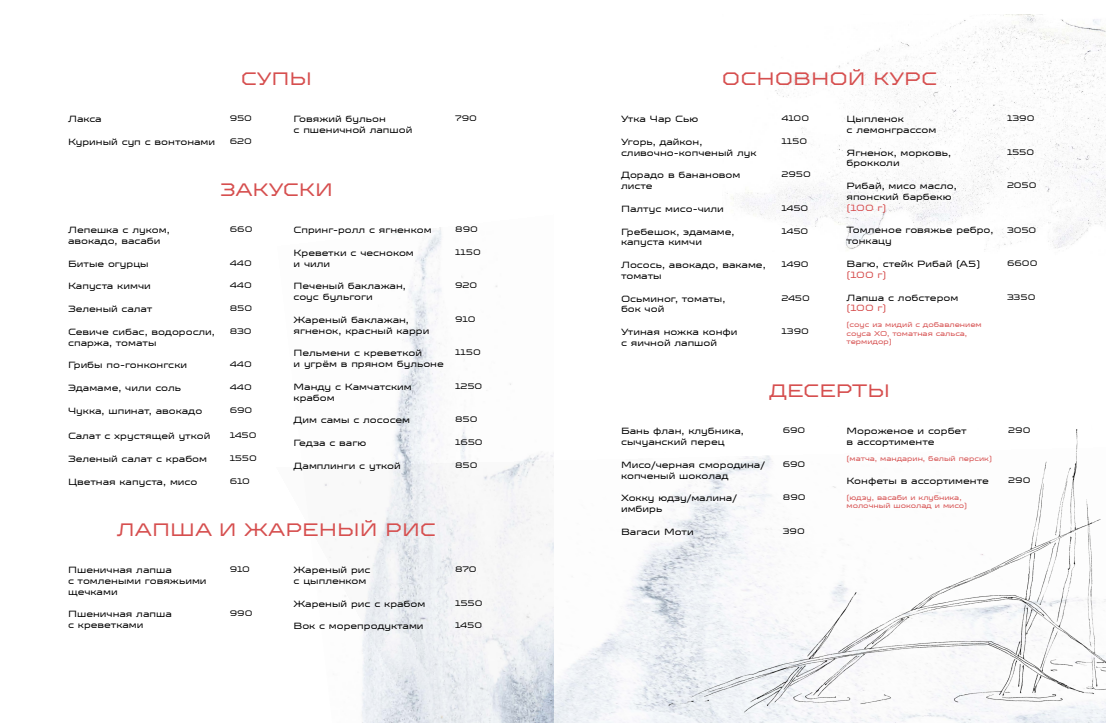
<style>
.page{position:relative;width:1106px;height:723px;background:#fff}
.page>*{position:absolute;margin:0;border:0;box-sizing:border-box;transform-origin:0 0}
.t1{font:18px "TT Octosquares Exp";color:#d64f4f}
.t2{font:9px/10.8px "TT Octosquares Exp";color:#000}
.t3{font:9px "TT Octosquares Exp";letter-spacing:-.015em;color:#d64f4f}
.t4{font:8px "TT Octosquares Exp";color:#000}
.t5{font:7px/8.4px "TT Octosquares Exp";color:#d64f4f}
</style>
<div class="page">
<img style="left:553px;top:453px;width:553px;height:270px">
<img style="left:663px;top:429px;width:443px;height:285px">
<img style="left:324px;top:227px;width:229px;height:496px">
<img style="left:727px;top:14px;width:379px;height:236px">
<h1 class="t1" style="left:241px;top:68px;width:73px">СУПЫ</h1>
<p class="t2" style="left:68px;top:114px;width:35px">Лакса</p>
<p class="t4" style="left:230px;top:114px;width:24px">950</p>
<p class="t2" style="left:68px;top:136px;width:149px">Куриный суп с вонтонами</p>
<p class="t4" style="left:230px;top:136px;width:24px">620</p>
<p class="t2" style="left:293px;top:114px;width:120px">Говяжий бульон<br>с пшеничной лапшой</p>
<p class="t4" style="left:455px;top:114px;width:23px">790</p>
<h1 class="t1" style="left:220px;top:179px;width:114px">ЗАКУСКИ</h1>
<p class="t2" style="left:68px;top:224px;width:103px">Лепешка с луком, авокадо, васаби</p>
<p class="t4" style="left:230px;top:224px;width:24px">660</p>
<p class="t2" style="left:68px;top:258px;width:82px">Битые огурцы</p>
<p class="t4" style="left:230px;top:258px;width:24px">440</p>
<p class="t2" style="left:68px;top:281px;width:84px">Капуста кимчи</p>
<p class="t4" style="left:230px;top:281px;width:24px">440</p>
<p class="t2" style="left:68px;top:303px;width:86px">Зеленый салат</p>
<p class="t4" style="left:230px;top:303px;width:24px">850</p>
<p class="t2" style="left:68px;top:326px;width:148px">Севиче сибас, водоросли, спаржа, томаты</p>
<p class="t4" style="left:230px;top:326px;width:23px">830</p>
<p class="t2" style="left:68px;top:360px;width:121px">Грибы по-гонконгски</p>
<p class="t4" style="left:230px;top:360px;width:24px">440</p>
<p class="t2" style="left:68px;top:382px;width:115px">Эдамаме, чили соль</p>
<p class="t4" style="left:230px;top:382px;width:24px">440</p>
<p class="t2" style="left:68px;top:405px;width:136px">Чукка, шпинат, авокадо</p>
<p class="t4" style="left:230px;top:405px;width:24px">690</p>
<p class="t2" style="left:68px;top:431px;width:144px">Салат с хрустящей уткой</p>
<p class="t4" style="left:230px;top:431px;width:28px">1450</p>
<p class="t2" style="left:68px;top:453px;width:141px">Зеленый салат с крабом</p>
<p class="t4" style="left:230px;top:453px;width:29px">1550</p>
<p class="t2" style="left:68px;top:476px;width:131px">Цветная капуста, мисо</p>
<p class="t4" style="left:230px;top:476px;width:22px">610</p>
<p class="t2" style="left:293px;top:224px;width:140px">Спринг-ролл с ягненком</p>
<p class="t4" style="left:455px;top:224px;width:24px">890</p>
<p class="t2" style="left:293px;top:247px;width:122px">Креветки с чесноком и чили</p>
<p class="t4" style="left:455px;top:247px;width:27px">1150</p>
<p class="t2" style="left:293px;top:281px;width:114px">Печеный баклажан, соус бульгоги</p>
<p class="t4" style="left:455px;top:281px;width:23px">920</p>
<p class="t2" style="left:293px;top:314px;width:137px">Жареный баклажан, ягненок, красный карри</p>
<p class="t4" style="left:455px;top:314px;width:22px">910</p>
<p class="t2" style="left:293px;top:348px;width:152px">Пельмени с креветкой<br>и угрём в пряном бульоне</p>
<p class="t4" style="left:455px;top:348px;width:27px">1150</p>
<p class="t2" style="left:293px;top:381px;width:120px">Манду с Камчатским крабом</p>
<p class="t4" style="left:455px;top:381px;width:29px">1250</p>
<p class="t2" style="left:293px;top:415px;width:118px">Дим самы с лососем</p>
<p class="t4" style="left:455px;top:415px;width:24px">850</p>
<p class="t2" style="left:293px;top:438px;width:74px">Гедза с вагю</p>
<p class="t4" style="left:455px;top:438px;width:29px">1650</p>
<p class="t2" style="left:293px;top:460px;width:109px">Дамплинги с уткой</p>
<p class="t4" style="left:455px;top:460px;width:24px">850</p>
<h1 class="t1" style="left:117px;top:519px;width:320px">ЛАПША И ЖАРЕНЫЙ РИС</h1>
<p class="t2" style="left:68px;top:564px;width:140px">Пшеничная лапша<br>с томлеными говяжьими щечками</p>
<p class="t4" style="left:230px;top:564px;width:22px">910</p>
<p class="t2" style="left:68px;top:609px;width:105px">Пшеничная лапша с креветками</p>
<p class="t4" style="left:230px;top:609px;width:24px">990</p>
<p class="t2" style="left:293px;top:564px;width:78px">Жареный рис с цыпленком</p>
<p class="t4" style="left:455px;top:564px;width:23px">870</p>
<p class="t2" style="left:293px;top:598px;width:133px">Жареный рис с крабом</p>
<p class="t4" style="left:455px;top:598px;width:29px">1550</p>
<p class="t2" style="left:293px;top:621px;width:132px">Вок с морепродуктами</p>
<p class="t4" style="left:455px;top:621px;width:28px">1450</p>
<h1 class="t1" style="left:722px;top:68px;width:216px">ОСНОВНОЙ КУРС</h1>
<p class="t2" style="left:621px;top:114px;width:79px">Утка Чар Сью</p>
<p class="t4" style="left:781px;top:114px;width:29px">4100</p>
<p class="t2" style="left:621px;top:136px;width:137px">Угорь, дайкон, сливочно-копченый лук</p>
<p class="t4" style="left:781px;top:136px;width:27px">1150</p>
<p class="t2" style="left:621px;top:170px;width:121px">Дорадо в банановом листе</p>
<p class="t4" style="left:781px;top:170px;width:31px">2950</p>
<p class="t2" style="left:621px;top:203px;width:104px">Палтус мисо-чили</p>
<p class="t4" style="left:781px;top:203px;width:28px">1450</p>
<p class="t2" style="left:621px;top:226px;width:115px">Гребешок, эдамаме, капуста кимчи</p>
<p class="t4" style="left:781px;top:226px;width:28px">1450</p>
<p class="t2" style="left:621px;top:260px;width:146px">Лосось, авокадо, вакаме, томаты</p>
<p class="t4" style="left:781px;top:260px;width:29px">1490</p>
<p class="t2" style="left:621px;top:293px;width:106px">Осьминог, томаты, бок чой</p>
<p class="t4" style="left:781px;top:293px;width:30px">2450</p>
<p class="t2" style="left:621px;top:327px;width:118px">Утиная ножка конфи с яичной лапшой</p>
<p class="t4" style="left:781px;top:327px;width:29px">1390</p>
<p class="t2" style="left:846px;top:114px;width:91px">Цыпленок<br>с лемонграссом</p>
<p class="t4" style="left:1007px;top:114px;width:29px">1390</p>
<p class="t2" style="left:846px;top:147px;width:106px">Ягненок, морковь, брокколи</p>
<p class="t4" style="left:1007px;top:147px;width:29px">1550</p>
<p class="t2" style="left:846px;top:181px;width:112px">Рибай, мисо масло, японский барбекю</p>
<p class="t3" style="left:846px;top:202px;width:42px">(100 г)</p>
<p class="t4" style="left:1007px;top:181px;width:31px">2050</p>
<p class="t2" style="left:846px;top:225px;width:149px">Томленое говяжье ребро, тонкацу</p>
<p class="t4" style="left:1007px;top:225px;width:31px">3050</p>
<p class="t2" style="left:846px;top:258px;width:135px">Вагю, стейк Рибай (А5)</p>
<p class="t3" style="left:846px;top:269px;width:42px">(100 г)</p>
<p class="t4" style="left:1007px;top:258px;width:32px">6600</p>
<p class="t2" style="left:846px;top:292px;width:113px">Лапша с лобстером</p>
<p class="t3" style="left:846px;top:303px;width:42px">(100 г)</p>
<p class="t5" style="left:846px;top:321px;width:137px">(соус из мидий с добавлением соуса ХО, томатная сальса, термидор)</p>
<p class="t4" style="left:1007px;top:292px;width:30px">3350</p>
<h1 class="t1" style="left:769px;top:380px;width:122px">ДЕСЕРТЫ</h1>
<p class="t2" style="left:621px;top:426px;width:124px">Бань флан, клубника, сычуанский перец</p>
<p class="t4" style="left:782px;top:426px;width:24px">690</p>
<p class="t2" style="left:621px;top:459px;width:145px">Мисо/черная смородина/ копченый шоколад</p>
<p class="t4" style="left:782px;top:459px;width:24px">690</p>
<p class="t2" style="left:621px;top:493px;width:117px">Хокку юдзу/малина/ имбирь</p>
<p class="t4" style="left:782px;top:493px;width:24px">890</p>
<p class="t2" style="left:621px;top:526px;width:74px">Вагаси Моти</p>
<p class="t4" style="left:782px;top:526px;width:24px">390</p>
<p class="t2" style="left:846px;top:426px;width:122px">Мороженое и сорбет в ассортименте</p>
<p class="t5" style="left:846px;top:454px;width:147px">(матча, мандарин, белый персик)</p>
<p class="t2" style="left:846px;top:475px;width:144px">Конфеты в ассортименте</p>
<p class="t5" style="left:846px;top:493px;width:122px">(юдзу, васаби и клубника, молочный шоколад и мисо)</p>
<p class="t4" style="left:1008px;top:426px;width:24px">290</p>
<p class="t4" style="left:1008px;top:475px;width:24px">290</p>
</div>
